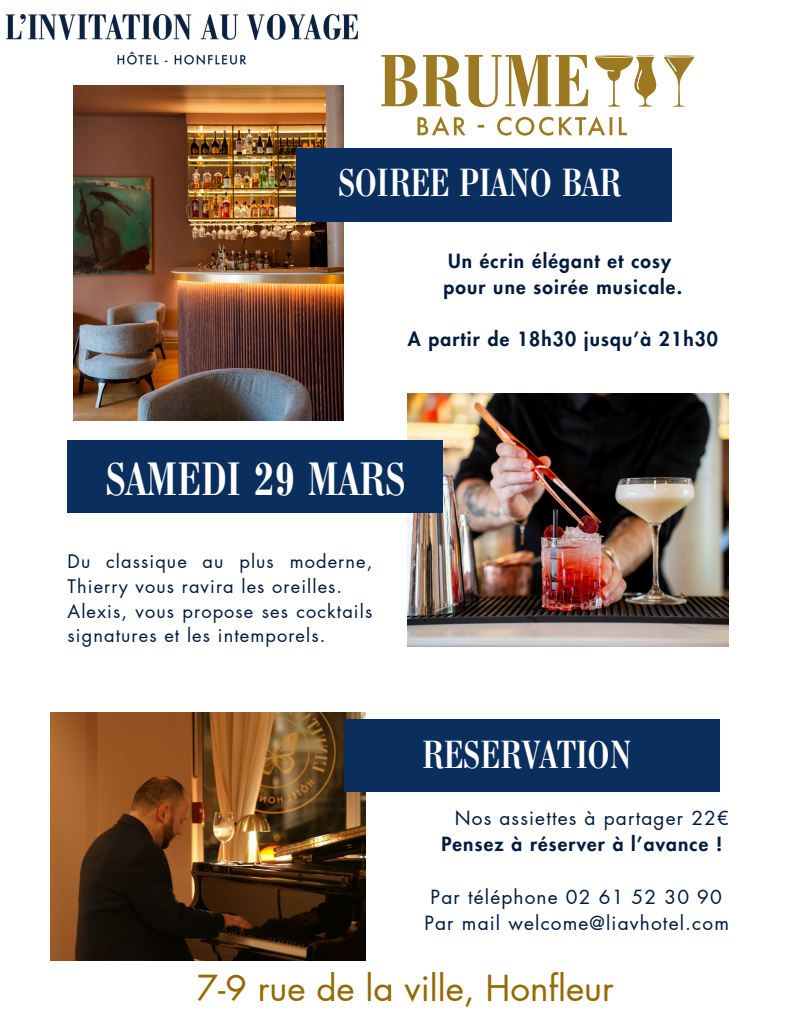
<style>
.page{position:relative;width:810px;height:1013px;background:#fff}
.page>*{position:absolute;margin:0;border:0;box-sizing:border-box;transform-origin:0 0}
.t1{font:condensed 49.5px "Bodoni";letter-spacing:.01em;color:#fff}
.t2{font:condensed 41.5px "Bodoni";letter-spacing:.01em;color:#fff}
.t3{font:35px "Futura LT Pro";color:#966800}
.t4{font:800 19.1px/26.2px "Futura LT Pro";letter-spacing:.06em;color:#011a3f}
.t5{font:19.1px "Futura LT Pro";letter-spacing:.06em;color:#011a3f}
.t6{font:18.2px/24.8px "Futura LT Pro";letter-spacing:.06em;color:#011a3f}
</style>
<div class="page">
<img style="left:73px;top:86px;width:270px;height:334px">
<img style="left:408px;top:393px;width:321px;height:254px">
<img style="left:50px;top:712px;width:316px;height:248px">
<div style="left:68px;top:441px;width:375px;height:72px;background:#0a2e5d"></div>
<div style="left:344px;top:719px;width:375px;height:72px;background:#0a2e5d"></div>
<div style="left:297px;top:149px;width:375px;height:72px;background:#0a2e5d"></div>
<svg style="left:381px;top:55px;width:207px;height:52px"></svg>
<svg style="left:663px;top:55px;width:31px;height:52px"></svg>
<svg style="left:595px;top:55px;width:61px;height:52px"></svg>
<svg style="left:418px;top:116px;width:209px;height:20px"></svg>
<img style="left:6px;top:15px;width:351px;height:50px">
<p class="t2" style="left:338px;top:157px;width:284px">SOIREE PIANO BAR</p>
<h2 class="t4" style="left:444px;top:248px;width:240px">Un écrin élégant et cosy pour une soirée musicale.</h2>
<h4 class="t4" style="left:408px;top:327px;width:312px">A partir de 18h30 jusqu’à 21h30</h4>
<p class="t1" style="left:105px;top:448px;width:302px">SAMEDI 29 MARS</p>
<p class="t6" style="left:68px;top:550px;width:306px">Du classique au plus moderne,<br>Thierry vous ravira les oreilles.</p>
<p class="t6" style="left:68px;top:599px;width:306px">Alexis, vous propose ses cocktails signatures et les intemporels.</p>
<p class="t2" style="left:422px;top:728px;width:211px">RESERVATION</p>
<h4 class="t5" style="left:455px;top:809px;width:276px">Nos assiettes à partager 22€</h4>
<p class="t4" style="left:441px;top:832px;width:282px">Pensez à réserver à l’avance !</p>
<p class="t5" style="left:431px;top:888px;width:293px">Par téléphone 02 61 52 30 90</p>
<h1 class="t5" style="left:424px;top:914px;width:306px">Par mail welcome@liavhotel.com</h1>
<p class="t3" style="left:197px;top:972px;width:419px">7-9 rue de la ville, Honfleur</p>
</div>
